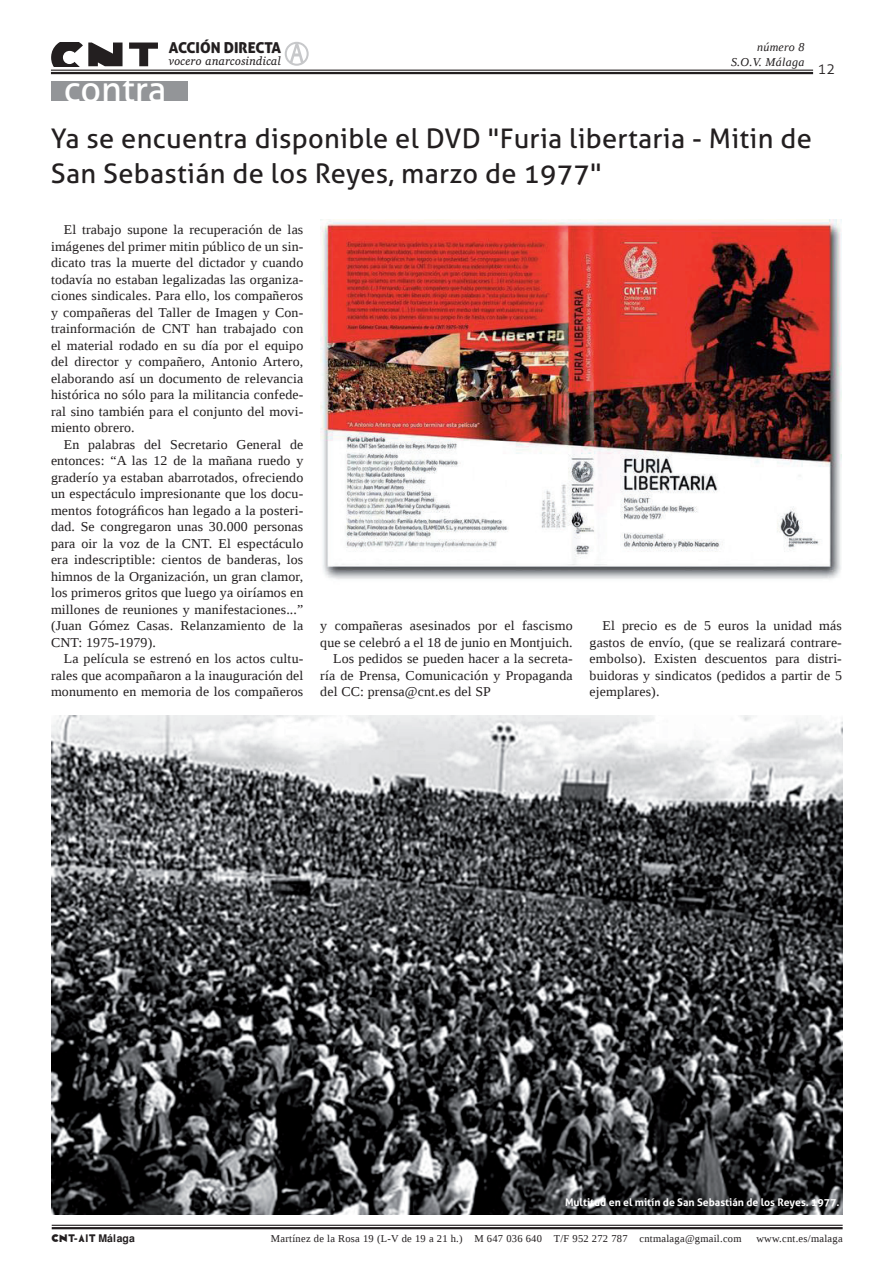
<style>
.page{position:relative;width:893px;height:1263px;background:#fff}
.page>*{position:absolute;margin:0;border:0;box-sizing:border-box;transform-origin:0 0}
.t1{font:36px "Aller";color:#fff}
.t2{font:27px/34.5px "Aller";letter-spacing:.01em;color:#231f20}
.t3{font:15px "Aller Display";color:#231f20}
.t4{font:300 15px "Aller";color:#231f20}
.t5{font:13.5px/16.5px "Liberation Serif";letter-spacing:.01em;color:#231f20;text-align:justify}
.t6{font:12px "Apparatus SIL Italic";letter-spacing:.015em;color:#231f20}
.t7{font:italic 12px/15px "Liberation Serif";letter-spacing:.025em;color:#231f20;text-align:right}
.t8{font:10.5px "Liberation Serif";letter-spacing:.025em;color:#231f20}
.t9{font:700 10.5px "Aller";color:#fff}
.t10{font:10.5px "libertaria CNT";letter-spacing:.06em;color:#231f20}
</style>
<div class="page">
<svg style="left:285px;top:42px;width:24px;height:24px"></svg>
<hr style="left:51px;top:72px;width:762px;height:2px;background:#231f20">
<hr style="left:52px;top:1227px;width:791px;height:2px;background:#231f20">
<hr style="left:51px;top:70px;width:762px;height:1px;background:#231f20">
<hr style="left:52px;top:1225px;width:791px;height:1px;background:#231f20">
<svg style="left:51px;top:43px;width:72px;height:23px"></svg>
<svg style="left:129px;top:43px;width:29px;height:23px"></svg>
<div style="left:51px;top:81px;width:137px;height:19px;background:#939598"></div>
<img style="left:320px;top:219px;width:522px;height:361px">
<img style="left:52px;top:715px;width:791px;height:500px">
<p class="t3" style="left:169px;top:38px;width:114px">ACCIÓN DIRECTA</p>
<p class="t6" style="left:169px;top:55px;width:114px">vocero anarcosindical</p>
<h1 class="t1" style="left:64px;top:67px;width:104px">contra</h1>
<p class="t7" style="left:731px;top:39px;width:75px">número 8<br>S.O.V. Málaga</p>
<p class="t4" style="left:818px;top:60px;width:19px">12</p>
<h2 class="t2" style="left:51px;top:121px;width:762px">Ya se encuentra disponible el DVD "Furia libertaria - Mitin de<br>San Sebastián de los Reyes, marzo de 1977"</h2>
<p class="t5" style="left:51px;top:221px;width:254px;text-indent:13px">El trabajo supone la recuperación de las imágenes del primer mitin público de un sin&shy;dicato tras la muerte del dictador y cuando todavía no estaban legalizadas las organiza&shy;ciones sindicales. Para ello, los compañeros y compañeras del Taller de Imagen y Con&shy;trainformación de CNT han trabajado con el material rodado en su día por el equipo del director y compañero, Antonio Artero, elaborando así un documento de relevancia histórica no sólo para la militancia confede&shy;ral sino también para el conjunto del movi&shy;miento obrero.</p>
<p class="t5" style="left:51px;top:436px;width:254px;text-indent:13px">En palabras del Secretario General de entonces: “A las 12 de la mañana ruedo y graderío ya estaban abarrotados, ofreciendo un espectáculo impresionante que los docu&shy;mentos fotográficos han legado a la posteri&shy;dad. Se congregaron unas 30.000 personas para oir la voz de la CNT. El espectáculo era indescriptible: cientos de banderas, los himnos de la Organización, un gran clamor, los primeros gritos que luego ya oiríamos en millones de reuniones y manifestaciones...” (Juan Gómez Casas. Relanzamiento de la CNT: 1975-1979).</p>
<p class="t5" style="left:51px;top:650px;width:254px;text-indent:13px">La película se estrenó en los actos cultu&shy;rales que acompañaron a la inauguración del monumento en memoria de los compañeros</p>
<p class="t5" style="left:320px;top:617px;width:254px">y compañeras asesinados por el fascismo</p>
<p class="t5" style="left:320px;top:634px;width:254px">que se celebró a el 18 de junio en Montjuich.</p>
<p class="t5" style="left:333px;top:650px;width:241px">Los pedidos se pueden hacer a la secreta-</p>
<p class="t5" style="left:320px;top:667px;width:254px">ría de Prensa, Comunicación y Propaganda</p>
<p class="t5" style="left:320px;top:683px;width:172px">del CC: prensa@cnt.es del SP</p>
<p class="t5" style="left:590px;top:617px;width:254px;text-indent:13px">El precio es de 5 euros la unidad más gastos de envío, (que se realizará contrare&shy;embolso). Existen descuentos para distri&shy;buidoras y sindicatos (pedidos a partir de 5 ejemplares).</p>
<p class="t9" style="left:565px;top:1196px;width:276px">Multitud en el mitín de San Sebastián de los Reyes. 1977.</p>
<p class="t10" style="left:52px;top:1229px;width:85px">CNT-AIT Málaga</p>
<p class="t8" style="left:271px;top:1231px;width:472px">Martínez de la Rosa 19 (L-V de 19 a 21 h.) M 647 036 640 T/F 952 272 787 cntmalaga@gmail.com</p>
<p class="t8" style="left:756px;top:1231px;width:88px">www.cnt.es/malaga</p>
</div>
